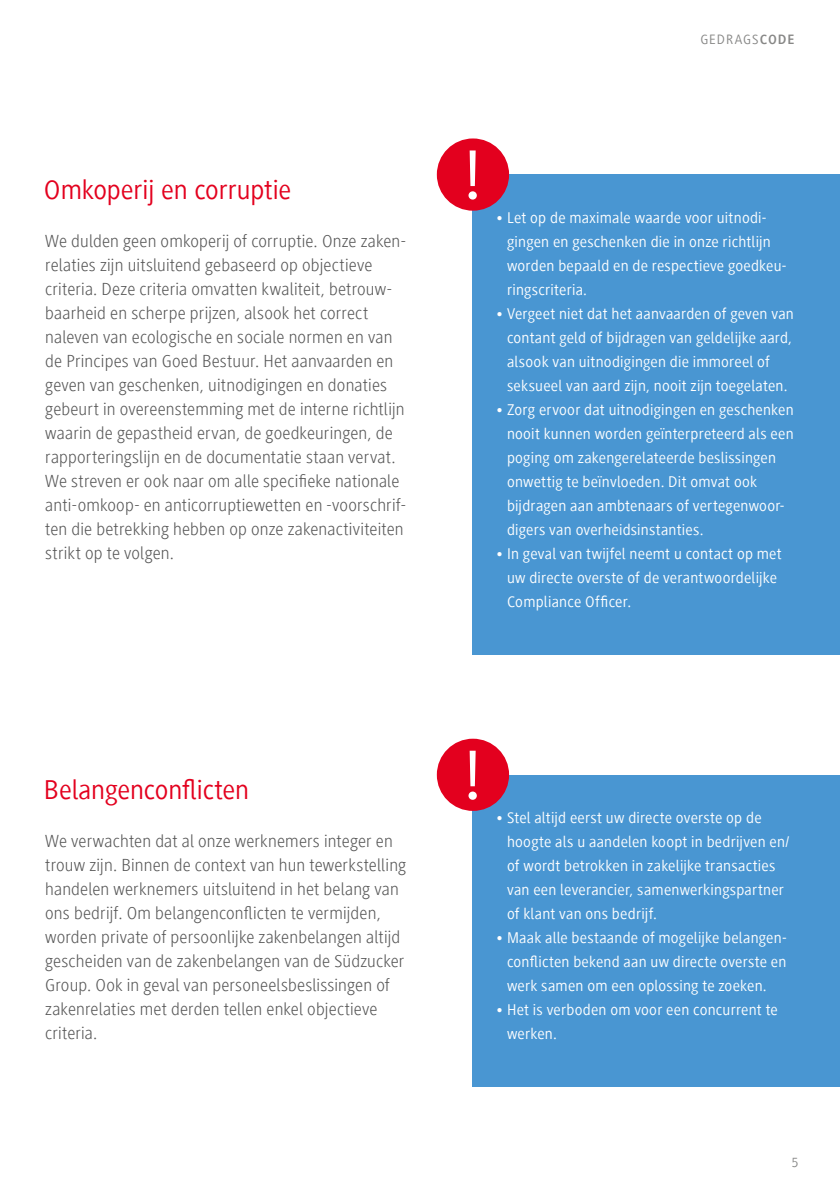
<style>
.page{position:relative;width:840px;height:1191px;background:#fff}
.page>*{position:absolute;margin:0;border:0;box-sizing:border-box;transform-origin:0 0}
.t1{font:28px "Generis Sans Com";letter-spacing:-.005em;color:#e3001e}
.t2{font:300 18px/24px "Generis Sans Com";letter-spacing:.01em;color:#565656}
.t3{font:16px/24px "Generis Sans Com";letter-spacing:.015em;color:#fff}
.t4{font:14px "Generis Sans Com";letter-spacing:.07em;color:#878786}
.s1{font-weight:700}
</style>
<div class="page">
<div style="left:472px;top:775px;width:367px;height:312px;background:#4996d2"></div>
<div style="left:472px;top:175px;width:367px;height:480px;background:#4996d2"></div>
<div style="left:436px;top:738px;width:73px;height:73px;background:#e3001e;border-radius:50%"></div>
<svg style="left:468px;top:750px;width:8px;height:50px"></svg>
<div style="left:436px;top:138px;width:73px;height:73px;background:#e3001e;border-radius:50%"></div>
<svg style="left:468px;top:150px;width:8px;height:50px"></svg>
<h1 class="t1" style="left:44px;top:174px;width:249px">Omkoperij en corruptie</h1>
<p class="t2" style="left:45px;top:229px;width:362px">We dulden geen omkoperij of corruptie. Onze zaken&shy;relaties zijn uitsluitend gebaseerd op objectieve criteria. Deze criteria omvatten kwaliteit, betrouw&shy;baarheid en scherpe prijzen, alsook het correct naleven van ecologische en sociale normen en van de Principes van Goed Bestuur. Het aanvaarden en geven van geschenken, uitnodigingen en donaties gebeurt in overeenstemming met de interne richtlijn waarin de gepastheid ervan, de goedkeuringen, de rapporteringslijn en de documentatie staan vervat.<br>We streven er ook naar om alle specifieke nationale anti-omkoop- en anticorruptiewetten en -voorschrif&shy;ten die betrekking hebben op onze zakenactiviteiten strikt op te volgen.</p>
<h1 class="t1" style="left:44px;top:774px;width:207px">Belangenconflicten</h1>
<p class="t2" style="left:45px;top:829px;width:362px">We verwachten dat al onze werknemers integer en trouw zijn. Binnen de context van hun tewerkstelling handelen werknemers uitsluitend in het belang van ons bedrijf. Om belangenconflicten te vermijden, worden private of persoonlijke zakenbelangen altijd gescheiden van de zakenbelangen van de Südzucker Group. Ook in geval van personeelsbeslissingen of zakenrelaties met derden tellen enkel objectieve criteria.</p>
<p class="t4" style="left:700px;top:32px;width:96px">GEDRAGS<span class="s1">CODE</span></p>
<p class="t3" style="left:506px;top:205px;width:281px;text-indent:-11px">• Let op de maximale waarde voor uitnodi&shy;gingen en geschenken die in onze richtlijn worden bepaald en de respectieve goedkeu&shy;ringscriteria.</p>
<p class="t3" style="left:506px;top:301px;width:288px;text-indent:-11px">• Vergeet niet dat het aanvaarden of geven van contant geld of bijdragen van geldelijke aard, alsook van uitnodigingen die immoreel of seksueel van aard zijn, nooit zijn toegelaten.</p>
<p class="t3" style="left:506px;top:397px;width:288px;text-indent:-11px">• Zorg ervoor dat uitnodigingen en geschenken nooit kunnen worden geïnterpreteerd als een poging om zakengerelateerde beslissingen onwettig te beïnvloeden. Dit omvat ook bijdragen aan ambtenaars of vertegenwoor&shy;digers van overheidsinstanties.</p>
<p class="t3" style="left:506px;top:541px;width:276px;text-indent:-11px">• In geval van twijfel neemt u contact op met uw directe overste of de verantwoordelijke<br>Compliance Officer.</p>
<p class="t3" style="left:506px;top:805px;width:284px;text-indent:-11px">• Stel altijd eerst uw directe overste op de hoogte als u aandelen koopt in bedrijven en/ of wordt betrokken in zakelijke transacties van een leverancier, samenwerkingspartner of klant van ons bedrijf.</p>
<p class="t3" style="left:506px;top:925px;width:281px;text-align:justify;text-indent:-11px">• Maak alle bestaande of mogelijke belangen&shy;conflicten bekend aan uw directe overste en werk samen om een oplossing te zoeken.</p>
<p class="t3" style="left:506px;top:997px;width:272px;text-indent:-11px">• Het is verboden om voor een concurrent te werken.</p>
<p class="t4" style="left:791px;top:1155px;width:8px">5</p>
</div>
